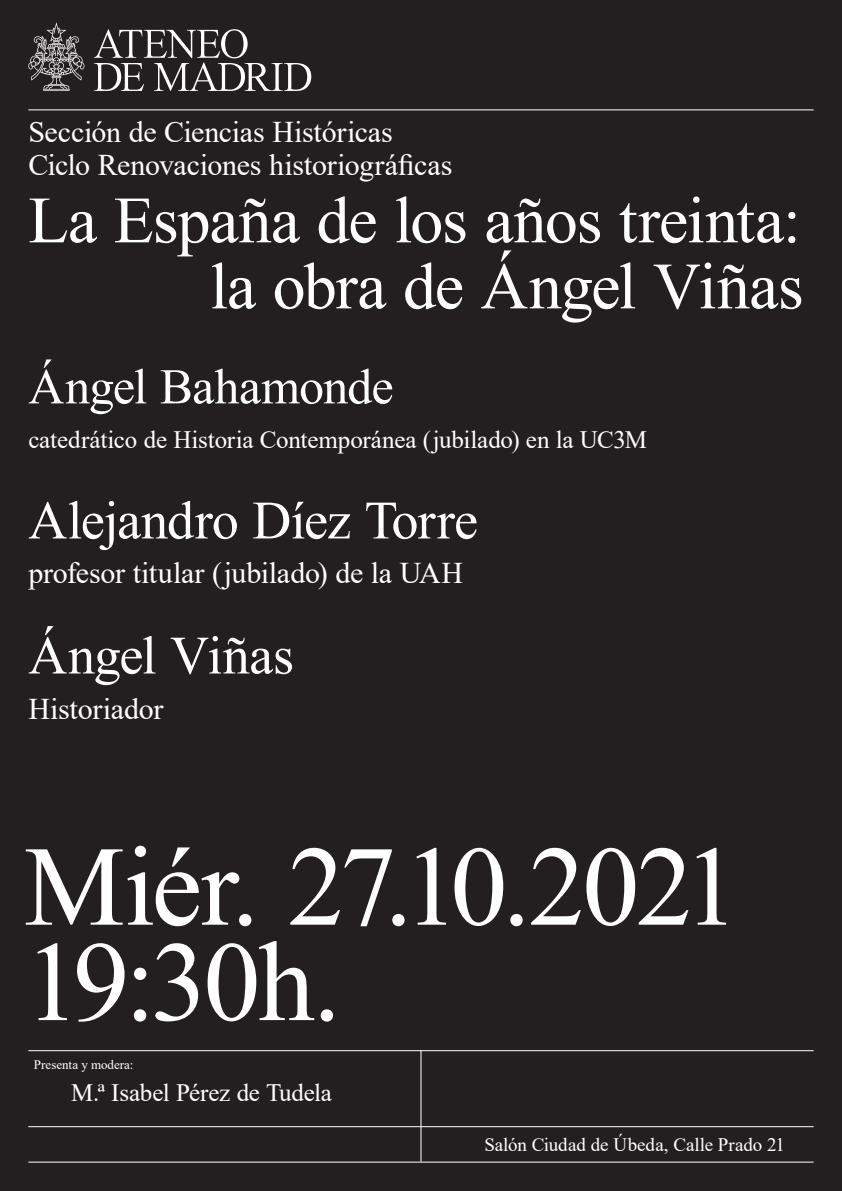
<style>
.page{position:relative;width:842px;height:1191px;background:#231f20}
.page>*{position:absolute;margin:0;border:0;box-sizing:border-box;transform-origin:0 0}
.t1{font:113.7px "Times New Roman";letter-spacing:-.035em;color:#fff}
.t2{font:66px "Times New Roman";letter-spacing:-.02em;color:#fff}
.t3{font:54px "Times New Roman";letter-spacing:-.015em;color:#fff}
.t4{font:50px "Times New Roman";letter-spacing:-.02em;color:#fff}
.t5{font:30px "Times New Roman";letter-spacing:-.01em;color:#fff}
.t6{font:25px "Times New Roman";letter-spacing:-.01em;color:#fff}
.t7{font:19px "Times New Roman";letter-spacing:-.005em;color:#fff}
.t8{font:13px "Times New Roman";color:#fff}
</style>
<div class="page">
<hr style="left:28px;top:109px;width:786px;height:1px;background:#fff">
<hr style="left:28px;top:1126px;width:786px;height:1px;background:#fff">
<hr style="left:28px;top:1050px;width:786px;height:1px;background:#fff">
<hr style="left:28px;top:1161px;width:786px;height:1px;background:#fff">
<hr style="left:420px;top:1050px;width:1px;height:111px;background:#fff">
<svg style="left:28px;top:22px;width:57px;height:69px"></svg>
<svg style="left:94px;top:29px;width:217px;height:62px"></svg>
<p class="t5" style="left:28px;top:111px;width:366px">Sección de Ciencias Históricas</p>
<p class="t5" style="left:28px;top:144px;width:425px">Ciclo Renovaciones historiográficas</p>
<p class="t2" style="left:28px;top:174px;width:774px">La España de los años treinta:</p>
<p class="t2" style="left:210px;top:240px;width:595px">la obra de Ángel Viñas</p>
<p class="t4" style="left:28px;top:351px;width:367px">Ángel Bahamonde</p>
<p class="t6" style="left:28px;top:422px;width:620px">catedrático de Historia Contemporánea (jubilado) en la UC3M</p>
<p class="t3" style="left:28px;top:482px;width:451px">Alejandro Díez Torre</p>
<p class="t5" style="left:28px;top:552px;width:436px">profesor titular (jubilado) de la UAH</p>
<p class="t3" style="left:28px;top:617px;width:267px">Ángel Viñas</p>
<p class="t5" style="left:28px;top:687px;width:137px">Historiador</p>
<p class="t1" style="left:24px;top:806px;width:717px">Miér. 27.10.2021</p>
<p class="t1" style="left:24px;top:901px;width:319px">19:30h.</p>
<p class="t8" style="left:34px;top:1055px;width:101px">Presenta y modera:</p>
<p class="t6" style="left:71px;top:1074px;width:262px">M.ª Isabel Pérez de Tudela</p>
<p class="t7" style="left:484px;top:1131px;width:302px">Salón Ciudad de Úbeda, Calle Prado 21</p>
</div>
